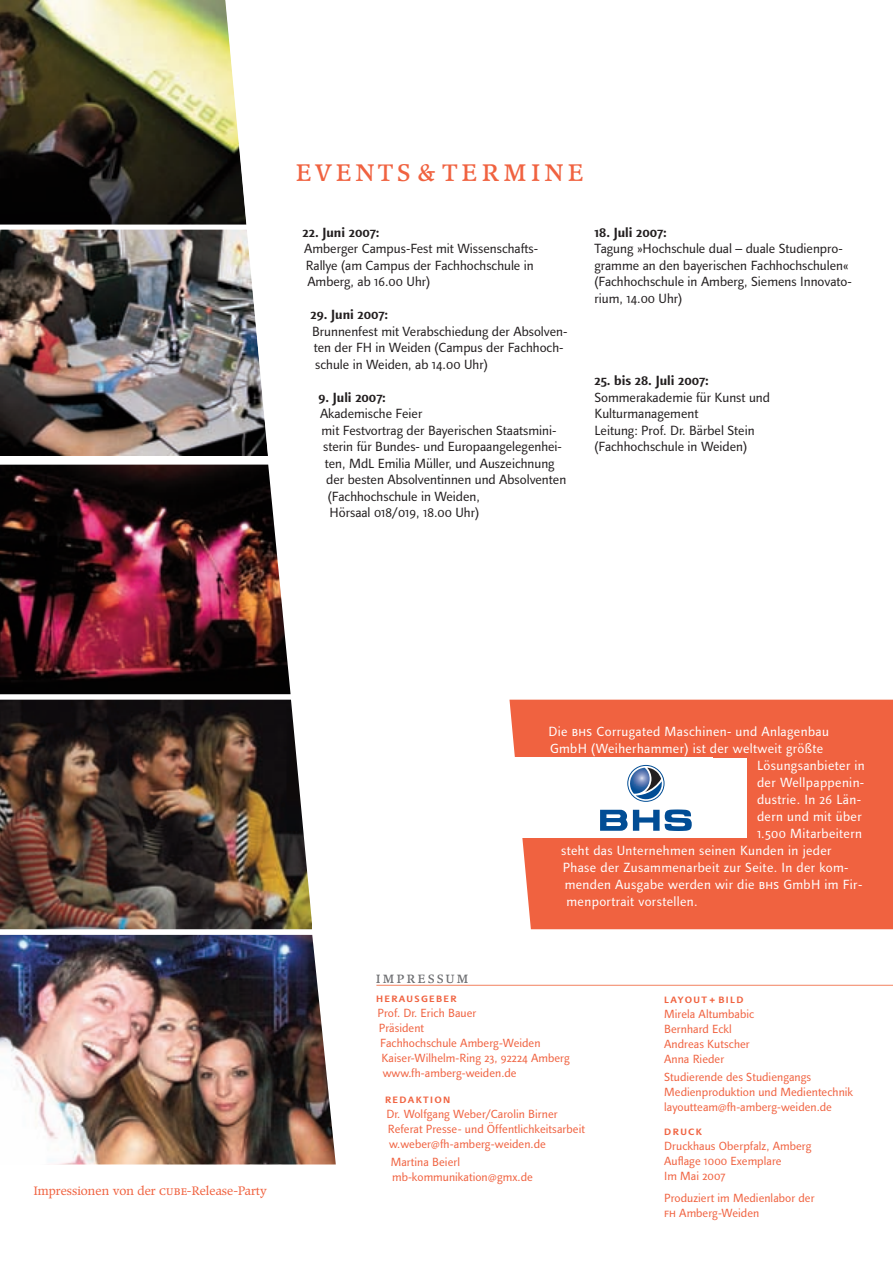
<style>
.page{position:relative;width:893px;height:1263px;background:#fff}
.page>*{position:absolute;margin:0;border:0;box-sizing:border-box;transform-origin:0 0}
.t1{font:30px "Poppl Pontifex Exp BQ";letter-spacing:.135em;color:#f06240}
.t2{font:15px "Poppl Pontifex Exp BQ";letter-spacing:.14em;color:#6c6d70}
.t3{font:13.5px/16.5px "Linotype Finnegan Os F";color:#231f20}
.t4{font:13.5px "Linotype Finnegan Os F";letter-spacing:.025em;color:#fff}
.t5{font:700 13.5px "Linotype Finnegan Os F";color:#231f20}
.t6{font:12px/15px "Linotype Finnegan Os F";letter-spacing:.005em;color:#f06240}
.t7{font:500 12px "Linotype Finnegan SC";letter-spacing:.115em;color:#f06240}
.t8{font:12px "Poppl Pontifex BQ";color:#f06240}
.s1{font-family:"Poppl Pontifex Exp BQ"}
.s2{font-family:"Linotype Finnegan SC"}
.s3{font-family:"Linotype Finnegan SC";color:#fff}
</style>
<div class="page">
<div style="left:509px;top:700px;width:384px;height:229px;background:#f06240"></div>
<img style="left:0;top:0;width:207px;height:225px">
<img style="left:0;top:230px;width:207px;height:225px">
<div style="left:447px;top:758px;width:300px;height:79px;background:#fff"></div>
<svg style="left:600px;top:765px;width:92px;height:66px"></svg>
<svg style="left:207px;top:0;width:129px;height:1165px"></svg>
<img style="left:0;top:465px;width:291px;height:229px">
<img style="left:0;top:700px;width:312px;height:229px">
<hr style="left:376px;top:985px;width:517px;height:1px;background:#f2815e">
<img style="left:0;top:935px;width:336px;height:229px">
<h1 class="t1" style="left:296px;top:153px;width:290px">events&amp;termine</h1>
<p class="t5" style="left:303px;top:227px;width:78px">22. Juni 2007:</p>
<p class="t3" style="left:304px;top:242px;width:235px">Amberger Campus-Fest mit Wissenschafts-<br>Rallye (am Campus der Fachhochschule in<br>Amberg, ab 16.00 Uhr)</p>
<p class="t5" style="left:311px;top:309px;width:79px">29. Juni 2007:</p>
<p class="t3" style="left:312px;top:324px;width:257px">Brunnenfest mit Verabschiedung der Absolven&shy;ten der FH in Weiden (Campus der Fachhoch&shy;schule in Weiden, ab 14.00 Uhr)</p>
<p class="t5" style="left:318px;top:392px;width:69px">9. Juli 2007:</p>
<p class="t3" style="left:320px;top:407px;width:104px">Akademische Feier</p>
<p class="t3" style="left:322px;top:423px;width:236px">mit Festvortrag der Bayerischen Staatsmini-</p>
<p class="t3" style="left:323px;top:440px;width:240px">sterin für Bundes- und Europaangelegenhei-</p>
<p class="t3" style="left:325px;top:456px;width:231px">ten, MdL Emilia Müller, und Auszeichnung</p>
<p class="t3" style="left:326px;top:473px;width:241px">der besten Absolventinnen und Absolventen</p>
<p class="t3" style="left:328px;top:489px;width:154px">(Fachhochschule in Weiden,</p>
<p class="t3" style="left:329px;top:506px;width:151px">Hörsaal 018/019, 18.00 Uhr)</p>
<p class="t5" style="left:594px;top:227px;width:74px">18. Juli 2007:</p>
<p class="t3" style="left:594px;top:242px;width:259px">Tagung »Hochschule dual – duale Studienpro&shy;gramme an den bayerischen Fachhochschulen« (Fachhochschule in Amberg, Siemens Innovato&shy;rium, 14.00 Uhr)</p>
<p class="t5" style="left:594px;top:375px;width:116px">25. bis 28. Juli 2007:</p>
<p class="t3" style="left:594px;top:390px;width:177px">Sommerakademie für Kunst und<br>Kulturmanagement<br>Leitung: Prof. Dr. Bärbel Stein (Fachhochschule in Weiden)</p>
<p class="t8" style="left:34px;top:1184px;width:234px">Impressionen von der <span class="s1">cube</span>-Release-Party</p>
<p class="t4" style="left:548px;top:726px;width:282px">Die <span class="s2">bhs</span> Corrugated Maschinen- und Anlagenbau</p>
<p class="t4" style="left:550px;top:743px;width:275px">GmbH (Weiherhammer) ist der weltweit größte</p>
<p class="t4" style="left:757px;top:760px;width:109px">Lösungsanbieter in</p>
<p class="t4" style="left:757px;top:777px;width:109px">der Wellpappenin-</p>
<p class="t4" style="left:757px;top:794px;width:105px">dustrie. In 26 Län-</p>
<p class="t4" style="left:757px;top:811px;width:106px">dern und mit über</p>
<p class="t4" style="left:757px;top:828px;width:107px">1.500 Mitarbeitern</p>
<p class="t4" style="left:561px;top:845px;width:272px">steht das Unternehmen seinen Kunden in jeder</p>
<p class="t4" style="left:563px;top:862px;width:287px">Phase der Zusammenarbeit zur Seite. In der kom-</p>
<p class="t4" style="left:565px;top:879px;width:299px">menden Ausgabe werden wir die <span class="s2">bhs</span> GmbH im Fir-</p>
<p class="t4" style="left:566px;top:896px;width:133px">menportrait vorstellen.</p>
<p class="t2" style="left:376px;top:968px;width:94px">impressum</p>
<p class="t7" style="left:376px;top:993px;width:82px">herausgeber</p>
<p class="t6" style="left:377px;top:1007px;width:100px">Prof. Dr. Erich Bauer</p>
<p class="t6" style="left:379px;top:1022px;width:47px">Präsident</p>
<p class="t6" style="left:380px;top:1037px;width:162px">Fachhochschule Amberg-Weiden</p>
<p class="t6" style="left:381px;top:1052px;width:190px">Kaiser-Wilhelm-Ring 23, 92224 Amberg</p>
<p class="t6" style="left:383px;top:1067px;width:135px">www.fh-amberg-weiden.de</p>
<p class="t7" style="left:385px;top:1094px;width:67px">redaktion</p>
<p class="t6" style="left:386px;top:1107px;width:200px">Dr. Wolfgang Weber/Carolin Birner<br>Referat Presse- und Öffentlichkeitsarbeit w.weber<sub>@</sub>fh-amberg-weiden.de</p>
<p class="t6" style="left:391px;top:1155px;width:195px">Martina Beierl mb-kommunikation<sub>@</sub>gmx.de<span class="s3">weiden.de</span></p>
<p class="t7" style="left:664px;top:994px;width:81px">layout+bild</p>
<p class="t6" style="left:664px;top:1007px;width:92px">Mirela Altumbabic<br>Bernhard Eckl<br>Andreas Kutscher<br>Anna Rieder</p>
<p class="t6" style="left:664px;top:1070px;width:190px">Studierende des Studiengangs<br>Medienproduktion und Medientechnik layoutteam<sub>@</sub>fh-amberg-weiden.de</p>
<p class="t7" style="left:664px;top:1126px;width:39px">druck</p>
<p class="t6" style="left:664px;top:1139px;width:149px">Druckhaus Oberpfalz, Amberg<br>Auflage 1000 Exemplare<br>Im Mai 2007</p>
<p class="t6" style="left:664px;top:1192px;width:152px;line-height:14.4px">Produziert im Medienlabor der <span class="s2">fh</span> Amberg-Weiden</p>
</div>
